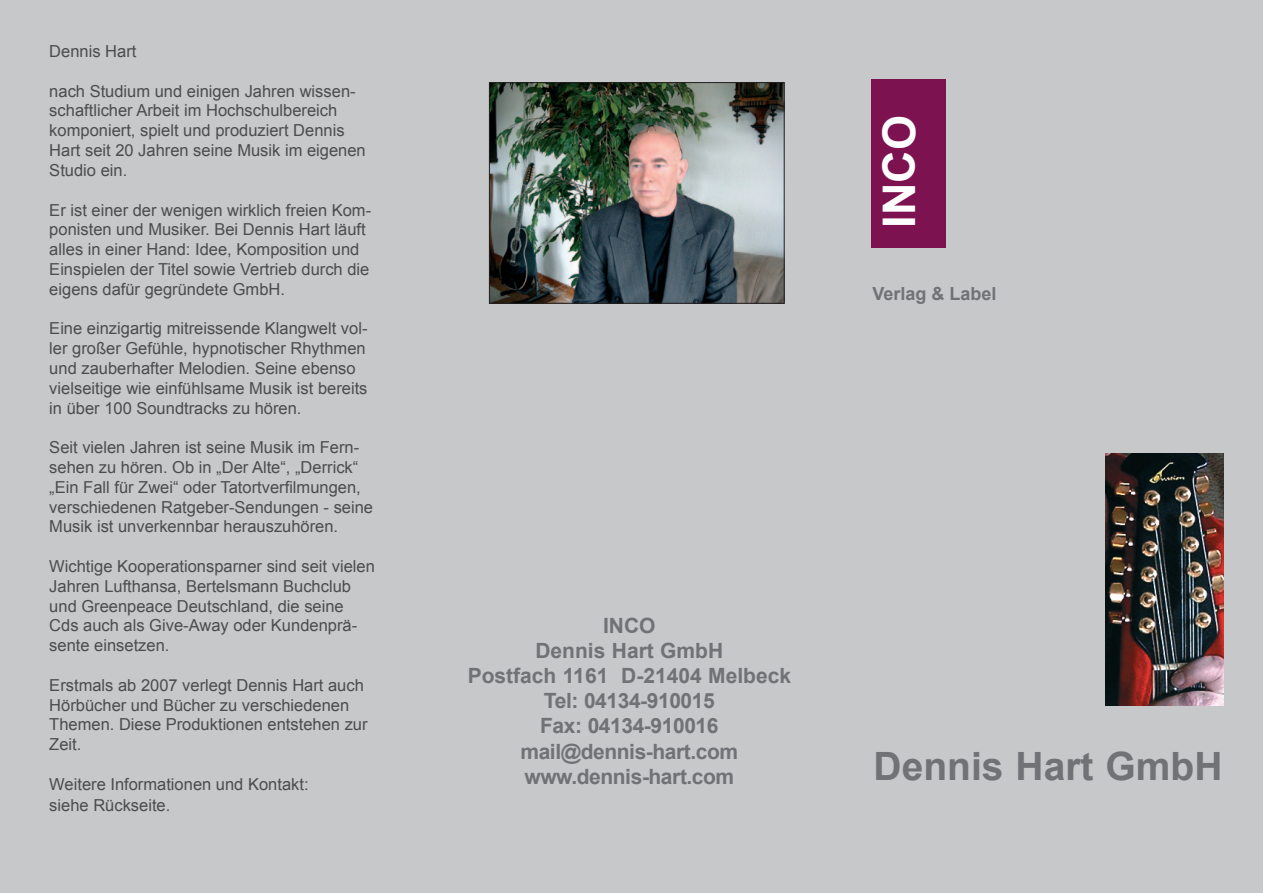
<style>
.page{position:relative;width:1263px;height:893px;background:#c7c8ca}
.page>*{position:absolute;margin:0;border:0;box-sizing:border-box;transform-origin:0 0}
.t1{font:700 45px "Arial";color:#fff}
.t2{font:700 39px "Arial";color:#717275}
.t3{font:700 21px/25.2px "Arial";letter-spacing:-.02em;color:#717275;text-align:center}
.t4{font:700 18px "Arial";color:#717275}
.t5{font:16.5px/19.8px "Arial";color:#4b4c4d}
</style>
<div class="page">
<div style="left:49px;top:45px;width:327px;height:775px;background:#c7c8ca"></div>
<div style="left:872px;top:79px;width:74px;height:169px;background:#7d1251"></div>
<div style="left:872px;top:287px;width:140px;height:23px;background:#c7c8ca"></div>
<div style="left:850px;top:723px;width:395px;height:91px;background:#c7c8ca"></div>
<img style="left:491px;top:84px;width:291px;height:218px">
<div style="left:489px;top:82px;width:295px;height:222px;border:1px solid #231f20"></div>
<div style="left:458px;top:567px;width:343px;height:225px;background:#c7c8ca"></div>
<img style="left:1106px;top:453px;width:118px;height:253px">
<p class="t5" style="left:49px;top:41px;width:89px">Dennis Hart</p>
<p class="t5" style="left:49px;top:81px;width:318px">nach Studium und einigen Jahren wissen&shy;schaftlicher Arbeit im Hochschulbereich komponiert, spielt und produziert Dennis Hart seit 20 Jahren seine Musik im eigenen Studio ein.</p>
<p class="t5" style="left:49px;top:200px;width:323px">Er ist einer der wenigen wirklich freien Kom&shy;ponisten und Musiker. Bei Dennis Hart läuft alles in einer Hand: Idee, Komposition und Einspielen der Titel sowie Vertrieb durch die eigens dafür gegründete GmbH.</p>
<p class="t5" style="left:49px;top:319px;width:320px">Eine einzigartig mitreissende Klangwelt vol&shy;ler großer Gefühle, hypnotischer Rhythmen und zauberhafter Melodien. Seine ebenso vielseitige wie einfühlsame Musik ist bereits in über 100 Soundtracks zu hören.</p>
<p class="t5" style="left:49px;top:437px;width:325px">Seit vielen Jahren ist seine Musik im Fern&shy;sehen zu hören. Ob in „Der Alte“, „Derrick“ „Ein Fall für Zwei“ oder Tatortverfilmungen, verschiedenen Ratgeber-Sendungen - seine Musik ist unverkennbar herauszuhören.</p>
<p class="t5" style="left:49px;top:556px;width:327px">Wichtige Kooperationsparner sind seit vielen Jahren Lufthansa, Bertelsmann Buchclub und Greenpeace Deutschland, die seine Cds auch als Give-Away oder Kundenprä&shy;sente einsetzen.</p>
<p class="t5" style="left:49px;top:675px;width:320px">Erstmals ab 2007 verlegt Dennis Hart auch<br>Hörbücher und Bücher zu verschiedenen<br>Themen. Diese Produktionen entstehen zur<br>Zeit.</p>
<p class="t5" style="left:49px;top:773px;width:261px;line-height:21.6px">Weitere Informationen und Kontakt: siehe Rückseite.</p>
<h1 class="t1" style="left:874px;top:228px;width:114px;rotate:-90deg">INCO</h1>
<p class="t4" style="left:872px;top:284px;width:126px">Verlag &amp; Label</p>
<p class="t3" style="left:468px;top:613px;width:325px">INCO<br>Dennis Hart GmbH<br>Postfach 1161 D-21404 Melbeck<br>Tel: 04134-910015<br>Fax: 04134-910016 mail@dennis-hart.com www.dennis-hart.com</p>
<h2 class="t2" style="left:874px;top:745px;width:350px">Dennis Hart GmbH</h2>
</div>
